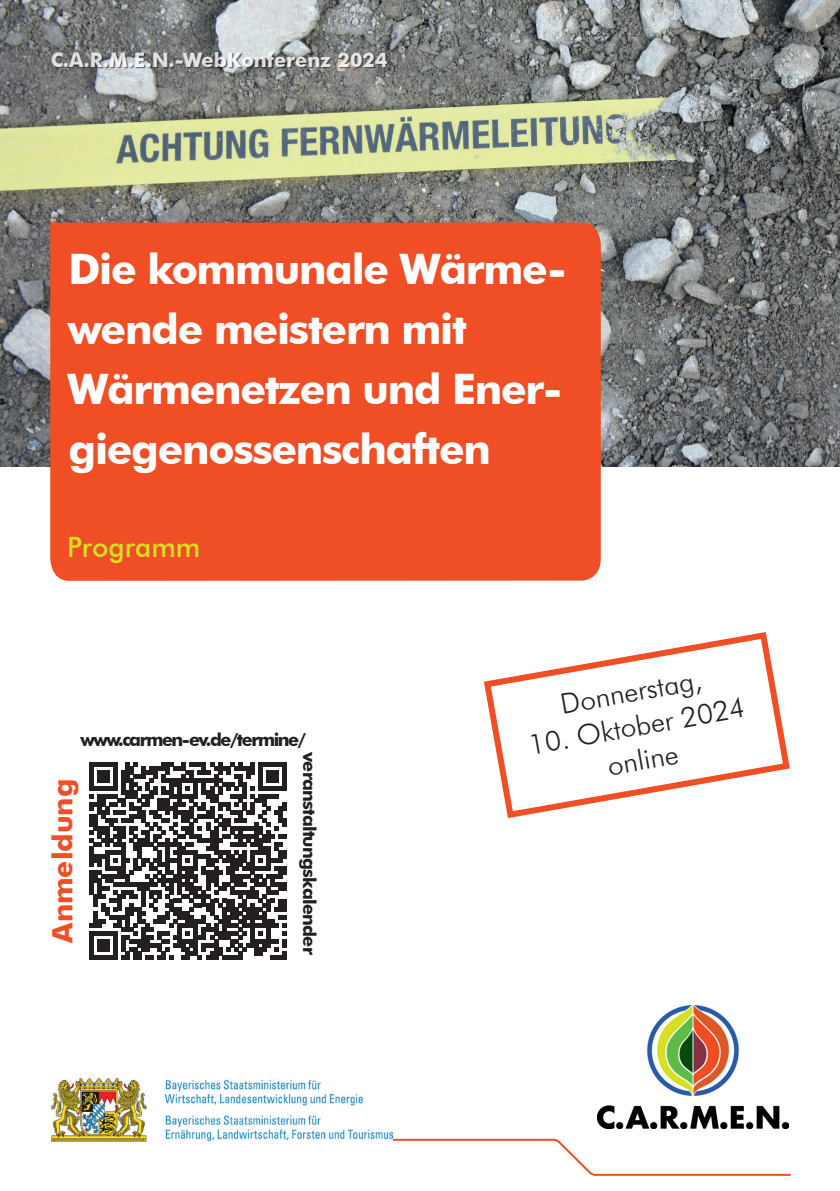
<style>
.page{position:relative;width:840px;height:1191px;background:#fff}
.page>*{position:absolute;margin:0;border:0;box-sizing:border-box;transform-origin:0 0}
.t1{font:700 42px/60px "Futura BT";letter-spacing:-.03em;color:#fff}
.t2{font:300 28px/34.4px "Futura BT";color:#231f20;text-align:center}
.t3{font:700 28px "Futura BT";color:#f04e24}
.t4{font:500 28px "Futura BT";color:#d6df21}
.t5{font:700 20px "Futura BT";color:#fff}
.t6{font:700 18px "Futura BT";letter-spacing:-.08em;color:#231f20}
.t7{font:700 18px "Futura BT";letter-spacing:-.04em;color:#231f20}
</style>
<div class="page">
<img style="left:0;top:0;width:839px;height:466px">
<div style="left:50px;top:222px;width:550px;height:359px;background:#f04e24"></div>
<svg style="left:51px;top:1137px;width:740px;height:39px"></svg>
<div style="left:52px;top:53px;width:337px;height:16px;background:#231f20;opacity:.75"></div>
<img style="left:597px;top:1005px;width:190px;height:123px">
<img style="left:52px;top:1078px;width:340px;height:63px">
<svg style="left:484px;top:632px;width:306px;height:186px"></svg>
<svg style="left:89px;top:762px;width:197px;height:197px"></svg>
<p class="t5" style="left:50px;top:47px;width:339px">C.A.R.M.E.N.-WebKonferenz 2024</p>
<p class="t1" style="left:68px;top:239px;width:500px">Die kommunale Wärme&shy;wende meistern mit<br>Wärmenetzen und Ener&shy;giegenossenschaften</p>
<p class="t4" style="left:67px;top:530px;width:135px">Programm</p>
<p class="t6" style="left:80px;top:728px;width:227px">www.carmen-ev.de/termine/</p>
<p class="t7" style="left:320px;top:752px;width:204px;rotate:90deg">veranstaltungskalender</p>
<p class="t3" style="left:45px;top:942px;width:165px;rotate:-90deg">Anmeldung</p>
<p class="t2" style="left:557px;top:687px;width:144px;rotate:-10deg">Donnerstag,</p>
<p class="t2" style="left:526px;top:727px;width:220px;rotate:-10deg">10. Oktober 2024 online</p>
</div>
